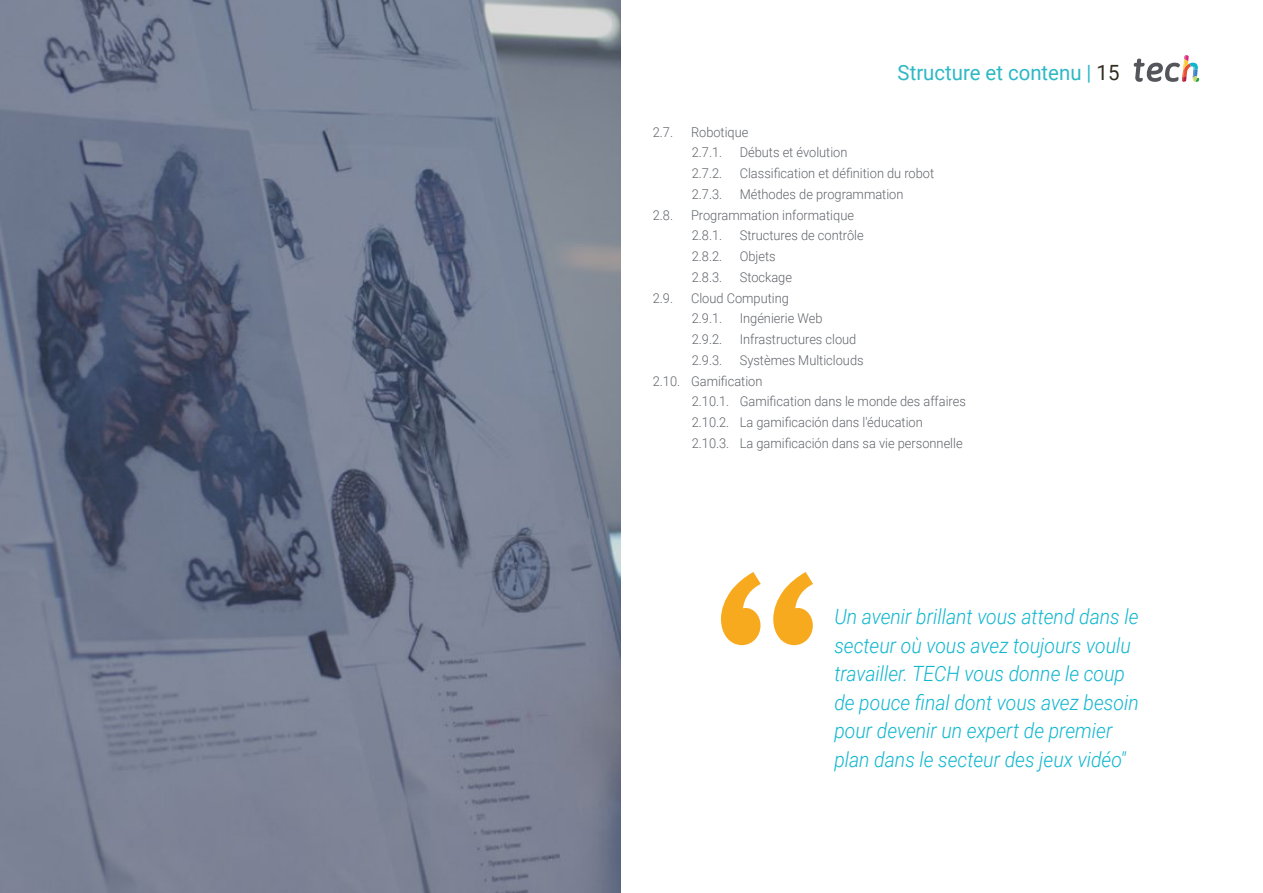
<style>
.page{position:relative;width:1263px;height:893px;background:#fff}
.page>*{position:absolute;margin:0;border:0;box-sizing:border-box;transform-origin:0 0}
.t1{font:italic 300 21px/28.5px "Roboto";color:#0fb6cf;scale:.92 1}
.t2{font:21px "Roboto";color:#2db8c5}
.t3{font:300 13.5px/20.7px "Roboto";color:#61646a;scale:.95 1}
.s1{color:#312e20}
</style>
<div class="page">
<svg style="left:721px;top:572px;width:92px;height:73px"></svg>
<img style="left:0;top:0;width:621px;height:893px">
<svg style="left:1134px;top:55px;width:65px;height:27px"></svg>
<p class="t3" style="left:653px;top:121px;width:23px">2.7.</p>
<p class="t3" style="left:691px;top:121px;width:62px">Robotique<br>2.7.1.</p>
<p class="t3" style="left:740px;top:142px;width:115px">Débuts et évolution</p>
<h1 class="t2" style="left:898px;top:57px;width:223px">Structure et contenu | <span class="s1">15</span></h1>
<p class="t3" style="left:692px;top:162px;width:34px">2.7.2.</p>
<p class="t3" style="left:740px;top:162px;width:206px">Classification et définition du robot</p>
<p class="t3" style="left:692px;top:183px;width:34px">2.7.3.</p>
<p class="t3" style="left:740px;top:183px;width:174px">Méthodes de programmation</p>
<p class="t3" style="left:653px;top:204px;width:23px">2.8.</p>
<p class="t3" style="left:691px;top:204px;width:173px">Programmation informatique<br>2.8.1.</p>
<p class="t3" style="left:740px;top:225px;width:132px">Structures de contrôle</p>
<p class="t3" style="left:692px;top:245px;width:34px">2.8.2.</p>
<p class="t3" style="left:740px;top:245px;width:39px">Objets</p>
<p class="t3" style="left:692px;top:266px;width:34px">2.8.3.</p>
<p class="t3" style="left:740px;top:266px;width:57px">Stockage</p>
<p class="t3" style="left:653px;top:287px;width:23px">2.9.</p>
<p class="t3" style="left:691px;top:287px;width:104px">Cloud Computing<br>2.9.1.</p>
<p class="t3" style="left:740px;top:308px;width:89px">Ingénierie Web</p>
<p class="t3" style="left:692px;top:328px;width:34px">2.9.2.</p>
<p class="t3" style="left:740px;top:328px;width:124px">Infrastructures cloud</p>
<p class="t3" style="left:692px;top:349px;width:34px">2.9.3.</p>
<p class="t3" style="left:653px;top:349px;width:223px;text-indent:87px">Systèmes Multiclouds<br>2.10. Gamification</p>
<p class="t3" style="left:692px;top:391px;width:290px">2.10.1. Gamification dans le monde des affaires<br>2.10.2. La gamificación dans l'éducation<br>2.10.3. La gamificación dans sa vie personnelle</p>
<h1 class="t1" style="left:834px;top:601px;width:332px">Un avenir brillant vous attend dans le secteur où vous avez toujours voulu travailler. TECH vous donne le coup de pouce final dont vous avez besoin pour devenir un expert de premier plan dans le secteur des jeux vidéo"</h1>
</div>
